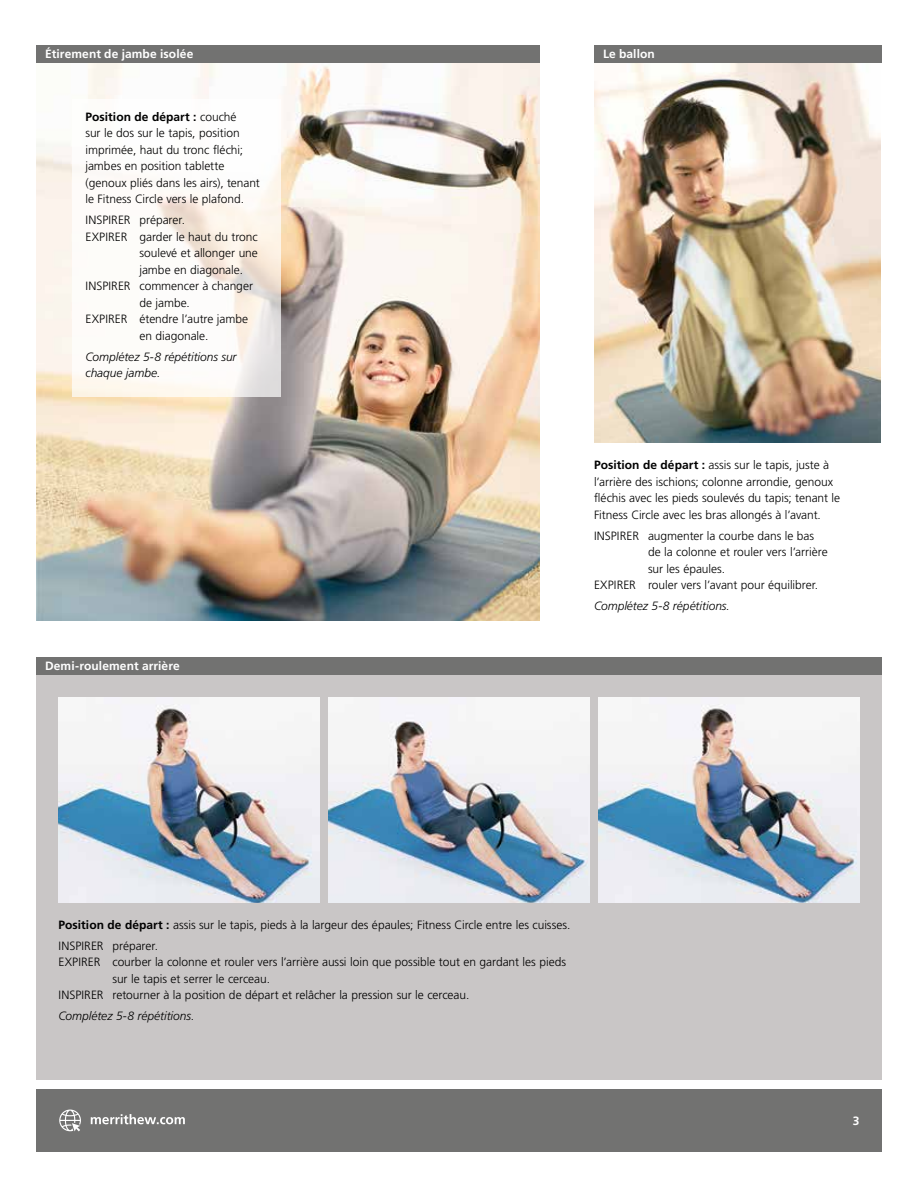
<style>
.page{position:relative;width:918px;height:1188px;background:#fff}
.page>*{position:absolute;margin:0;border:0;box-sizing:border-box;transform-origin:0 0}
.t1{font:300 12px/16.5px "Frutiger LT Std";color:#000}
.t2{font:italic 300 12px/16.5px "Frutiger LT Std";letter-spacing:-.005em;color:#000}
.t3{font:700 12px "Frutiger LT Std";letter-spacing:.01em;color:#fff}
.s1{font-weight:700}
.s2{font-style:normal}
</style>
<div class="page">
<div style="left:36px;top:1089px;width:846px;height:63px;background:#727271"></div>
<svg style="left:59px;top:1110px;width:22px;height:21px"></svg>
<svg style="left:91px;top:1114px;width:94px;height:10px"></svg>
<div style="left:36px;top:657px;width:846px;height:423px;background:#c9c6c6"></div>
<img style="left:594px;top:63px;width:287px;height:380px">
<img style="left:58px;top:698px;width:262px;height:204px">
<img style="left:328px;top:698px;width:262px;height:204px">
<img style="left:598px;top:698px;width:262px;height:204px">
<div style="left:36px;top:657px;width:846px;height:18px;background:#727271"></div>
<img style="left:36px;top:63px;width:504px;height:558px">
<div style="left:36px;top:45px;width:504px;height:18px;background:#727271"></div>
<div style="left:594px;top:45px;width:288px;height:18px;background:#727271"></div>
<svg style="left:72px;top:99px;width:208px;height:298px"></svg>
<p class="t3" style="left:45px;top:47px;width:150px">Étirement de jambe isolée</p>
<p class="t3" style="left:603px;top:47px;width:53px">Le ballon</p>
<p class="t1" style="left:86px;top:109px;width:176px"><span class="s1">Position de départ :</span> couché<br>sur le dos sur le tapis, position imprimée, haut du tronc fléchi; jambes en position tablette (genoux pliés dans les airs), tenant le Fitness Circle vers le plafond.</p>
<p class="t1" style="left:86px;top:212px;width:101px">INSPIRER préparer.</p>
<p class="t1" style="left:86px;top:229px;width:174px">EXPIRER garder le haut du tronc</p>
<p class="t1" style="left:140px;top:245px;width:120px">soulevé et allonger une</p>
<p class="t1" style="left:140px;top:262px;width:105px">jambe en diagonale.</p>
<p class="t1" style="left:86px;top:278px;width:169px">INSPIRER commencer à changer</p>
<p class="t1" style="left:140px;top:295px;width:52px">de jambe.</p>
<p class="t1" style="left:86px;top:311px;width:164px">EXPIRER étendre l’autre jambe</p>
<p class="t1" style="left:140px;top:328px;width:70px">en diagonale.</p>
<p class="t2" style="left:86px;top:349px;width:153px">Complétez 5-8 répétitions sur chaque jambe.</p>
<p class="t3" style="left:45px;top:659px;width:136px">Demi-roulement arrière</p>
<p class="t1" style="left:594px;top:457px;width:248px"><span class="s1">Position de départ :</span> assis sur le tapis, juste à l’arrière des ischions; colonne arrondie, genoux fléchis avec les pieds soulevés du tapis; tenant le Fitness Circle avec les bras allongés à l’avant.</p>
<p class="t1" style="left:594px;top:527px;width:222px">INSPIRER augmenter la courbe dans le bas</p>
<p class="t1" style="left:648px;top:544px;width:181px">de la colonne et rouler vers l’arrière</p>
<p class="t1" style="left:648px;top:560px;width:79px">sur les épaules.</p>
<p class="t1" style="left:594px;top:577px;width:226px">EXPIRER rouler vers l’avant pour équilibrer.</p>
<p class="t2" style="left:594px;top:598px;width:138px">Complétez 5-8 répétitions.</p>
<p class="t1" style="left:58px;top:914px;width:513px;line-height:21px"><span class="s1">Position de départ :</span> assis sur le tapis, pieds à la largeur des épaules; Fitness Circle entre les cuisses.<br>INSPIRER préparer.</p>
<p class="t1" style="left:58px;top:954px;width:509px">EXPIRER courber la colonne et rouler vers l’arrière aussi loin que possible tout en gardant les pieds</p>
<p class="t1" style="left:112px;top:970px;width:159px">sur le tapis et serrer le cerceau.</p>
<p class="t1" style="left:58px;top:987px;width:412px">INSPIRER retourner à la position de départ et relâcher la pression sur le cerceau.</p>
<p class="t2" style="left:58px;top:1008px;width:137px">Complétez 5-8 répétitions<span class="s2">.</span></p>
<p class="t3" style="left:853px;top:1114px;width:8px">3</p>
</div>
